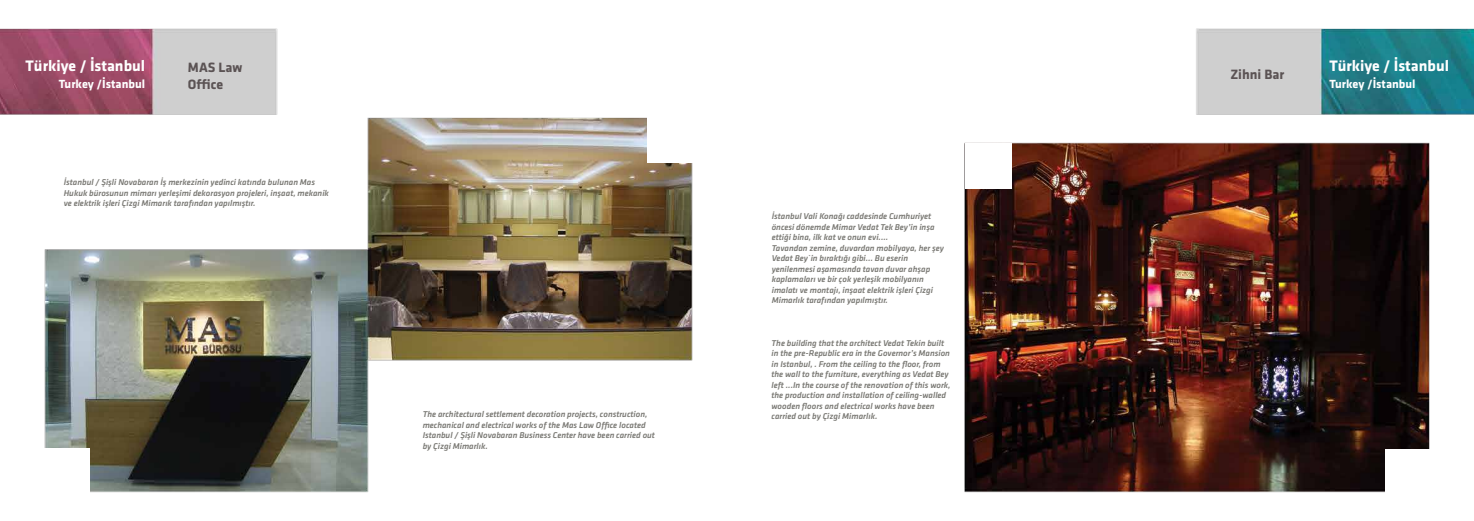
<style>
.page{position:relative;width:1474px;height:521px;background:#fff}
.page>*{position:absolute;margin:0;border:0;box-sizing:border-box;transform-origin:0 0}
.t1{font:700 15.75px "Klavika";color:#fff}
.t2{font:700 14px/16.8px "Klavika";color:#5b5354}
.t3{font:700 12.25px "Klavika";color:#fff}
.t4{font:italic 500 8.75px/10.5px "Klavika";color:#7a7974}
</style>
<div class="page">
<img style="left:0;top:28px;width:1473px;height:465px">
<div style="left:964px;top:143px;width:47px;height:46px;background:#fff"></div>
<div style="left:1384px;top:449px;width:47px;height:46px;background:#fff"></div>
<div style="left:647px;top:118px;width:47px;height:45px;background:#fff"></div>
<div style="left:43px;top:448px;width:46px;height:46px;background:#fff"></div>
<h1 class="t1" style="left:26px;top:57px;width:121px">Türkiye / İstanbul</h1>
<h3 class="t3" style="left:59px;top:77px;width:88px">Turkey /İstanbul</h3>
<h2 class="t2" style="left:188px;top:60px;width:56px">MAS Law<br>Office</h2>
<h2 class="t2" style="left:1230px;top:66px;width:55px">Zihni Bar</h2>
<p class="t4" style="left:64px;top:177px;width:267px">İstanbul / Şişli Novabaran İş merkezinin yedinci katında bulunan Mas<br>Hukuk bürosunun mimarı yerleşimi dekorasyon projeleri, inşaat, mekanik ve elektrik işleri Çizgi Mimarık tarafından yapılmıştır.</p>
<p class="t4" style="left:422px;top:409px;width:234px">The architectural settlement decoration projects, construction, mechanical and electrical works of the Mas Law Office located Istanbul / Şişli Novabaran Business Center have been carried out by Çizgi Mimarlık.</p>
<p class="t4" style="left:771px;top:211px;width:174px">İstanbul Vali Konağı caddesinde Cumhuriyet öncesi dönemde Mimar Vedat Tek Bey’in inşa ettiği bina, ilk kat ve onun evi....<br>Tavandan zemine, duvardan mobilyaya, her şey Vedat Bey`in bıraktığı gibi… Bu eserin yenilenmesi aşamasında tavan duvar ahşap kaplamaları ve bir çok yerleşik mobilyanın imalatı ve montajı, inşaat elektrik işleri Çizgi Mimarlık tarafından yapılmıştır.</p>
<p class="t4" style="left:771px;top:338px;width:180px">The building that the architect Vedat Tekin built in the pre-Republic era in the Governor’s Mansion in Istanbul, . From the ceiling to the floor, from the wall to the furniture, everything as Vedat Bey left ...In the course of the renovation of this work, the production and installation of ceiling-walled wooden floors and electrical works have been carried out by Çizgi Mimarlık.</p>
<h1 class="t1" style="left:1329px;top:57px;width:121px">Türkiye / İstanbul</h1>
<h3 class="t3" style="left:1329px;top:77px;width:88px">Turkey /İstanbul</h3>
</div>
